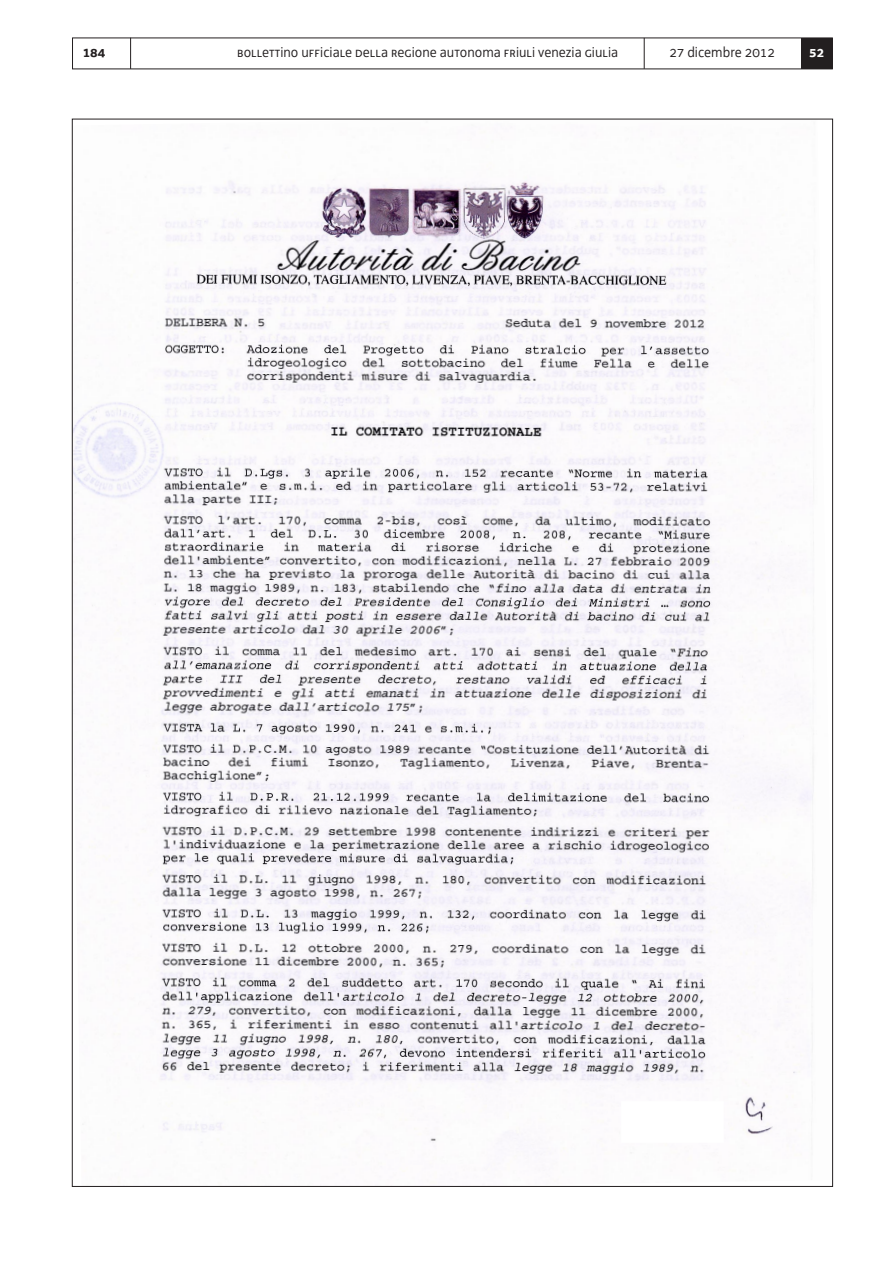
<style>
.page{position:relative;width:893px;height:1263px;background:#fff}
.page>*{position:absolute;margin:0;border:0;box-sizing:border-box;transform-origin:0 0}
.t1{font:15px "Decima UNI";color:#231f20}
.t2{font:15px "Decima WE";color:#231f20}
.t3{font:700 15px "Decima WE";color:#231f20}
.t4{font:700 15px "Decima WE";color:#fff}
</style>
<div class="page">
<hr style="left:130px;top:38px;width:1px;height:31px;background:#231f20">
<hr style="left:644px;top:38px;width:1px;height:31px;background:#231f20">
<div style="left:801px;top:38px;width:31px;height:31px;background:#231f20"></div>
<img style="left:74px;top:179px;width:740px;height:993px">
<div style="left:621px;top:1101px;width:102px;height:41px;background:#fff"></div>
<p class="t3" style="left:83px;top:43px;width:24px">184</p>
<p class="t1" style="left:237px;top:43px;width:382px">bollettino ufficiale della regione autonoma friuli venezia giulia</p>
<p class="t2" style="left:669px;top:43px;width:107px">27 dicembre 2012</p>
<p class="t4" style="left:809px;top:43px;width:16px">52</p>
</div>
